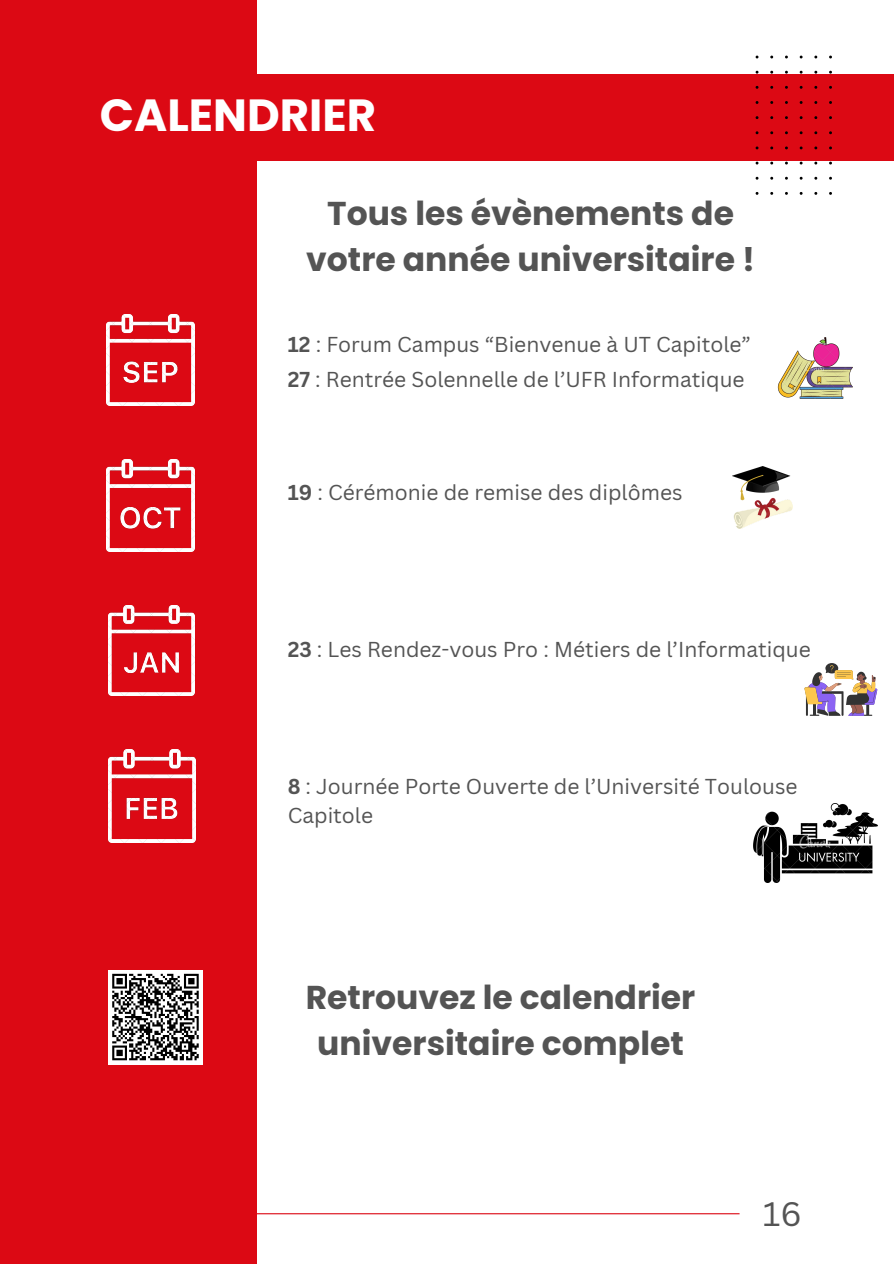
<style>
.page{position:relative;width:894px;height:1264px;background:#fff}
.page>*{position:absolute;margin:0;border:0;box-sizing:border-box;transform-origin:0 0}
.t1{font:700 45px "Poppins";color:#fff}
.t2{font:700 33px/46.2px "Poppins";color:#545454;text-align:center}
.t3{font:33px "Canva Sans";color:#545454}
.t4{font:21px/29.2px "Canva Sans";color:#545454}
.s1{font-weight:700}
</style>
<div class="page">
<div style="left:0;top:0;width:256px;height:1263px;background:#dc0914"></div>
<div style="left:73px;top:74px;width:820px;height:87px;background:#dc0914"></div>
<hr style="left:100px;top:1213px;width:639px;height:1px;background:#dc0914">
<svg style="left:755px;top:56px;width:76px;height:139px"></svg>
<img style="left:107px;top:314px;width:88px;height:91px">
<img style="left:107px;top:460px;width:88px;height:91px">
<img style="left:108px;top:605px;width:87px;height:90px">
<img style="left:108px;top:749px;width:88px;height:93px">
<div style="left:108px;top:969px;width:95px;height:95px;background:#fff"></div>
<svg style="left:112px;top:973px;width:87px;height:88px"></svg>
<img style="left:732px;top:466px;width:60px;height:62px">
<img style="left:777px;top:337px;width:75px;height:61px">
<svg style="left:804px;top:663px;width:73px;height:53px"></svg>
<img style="left:753px;top:803px;width:124px;height:79px">
<h2 class="t1" style="left:100px;top:84px;width:278px">CALENDRIER</h2>
<p class="t2" style="left:306px;top:191px;width:450px">Tous les évènements de votre année universitaire !</p>
<p class="t4" style="left:288px;top:329px;width:464px"><span class="s1">12</span> : Forum Campus “Bienvenue à UT Capitole”</p>
<p class="t4" style="left:288px;top:364px;width:458px"><span class="s1">27</span> : Rentrée Solennelle de l’UFR Informatique</p>
<p class="t4" style="left:288px;top:477px;width:396px"><span class="s1">19</span> : Cérémonie de remise des diplômes</p>
<p class="t4" style="left:288px;top:634px;width:524px"><span class="s1">23</span> : Les Rendez-vous Pro : Métiers de l’Informatique</p>
<p class="t4" style="left:288px;top:771px;width:511px"><span class="s1">8</span> : Journée Porte Ouverte de l’Université Toulouse<br>Capitole</p>
<p class="t2" style="left:305px;top:974px;width:391px">Retrouvez le calendrier universitaire complet</p>
<p class="t3" style="left:762px;top:1190px;width:40px">16</p>
</div>
